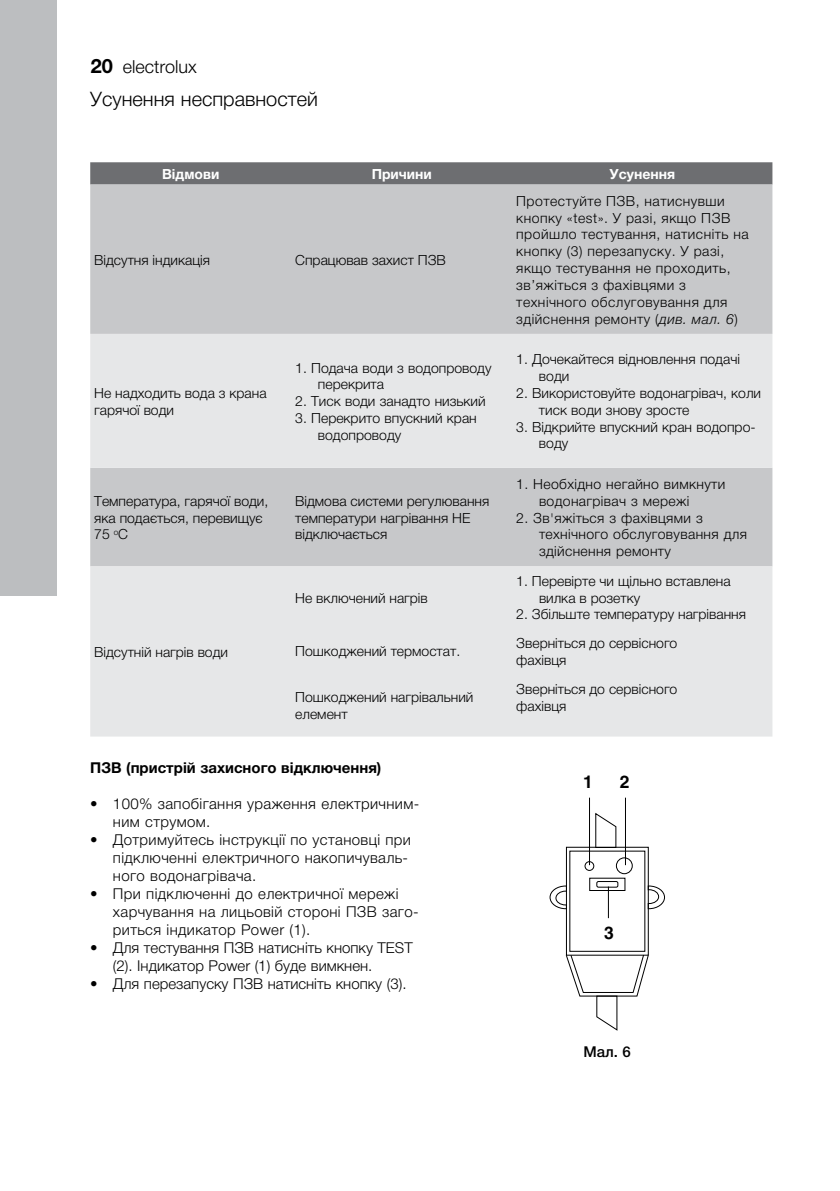
<style>
.page{position:relative;width:840px;height:1191px;background:#fff}
.page>*{position:absolute;margin:0;border:0;box-sizing:border-box;transform-origin:0 0}
.t1{font:300 20px "Helvetica Neue LTCYR";color:#000}
.t2{font:300 18px "Helvetica Neue LTCYR";color:#000}
.t3{font:700 17.4px "Helios";color:#000}
.t4{font:300 15px/18px "Helvetica Neue LTCYR";letter-spacing:.025em;color:#000}
.t5{font:300 15px/18px "Helvetica Neue LTCYR";color:#000}
.t6{font:700 15px "Helvetica Neue LTCYR";color:#000}
.t7{font:500 15px "Helvetica Neue LTCYR";color:#000}
.t8{font:300 14px/16.8px "Helvetica Neue LTCYR";color:#000}
.t9{font:300 14px/16.8px "Helvetica Neue LTCYR";letter-spacing:.035em;color:#000}
.t10{font:300 14px/16.8px "Helvetica Neue LTCYR";letter-spacing:.025em;color:#000}
.t11{font:700 14px "Helvetica Neue LTCYR";color:#fff}
.s1{font-weight:700;font-size:20px}
.s2{font-style:italic}
</style>
<div class="page">
<div style="left:0;top:0;width:57px;height:595px;background:#bcbec0"></div>
<div style="left:90px;top:162px;width:682px;height:22px;background:#6d6e71"></div>
<div style="left:90px;top:184px;width:682px;height:150px;background:#c7c8ca"></div>
<svg style="left:90px;top:334px;width:682px;height:402px;background:#dedfe0"></svg>
<svg style="left:648px;top:885px;width:17px;height:24px"></svg>
<div style="left:565px;top:847px;width:83px;height:108px;border:1px solid #000"></div>
<svg style="left:549px;top:885px;width:18px;height:24px"></svg>
<div style="left:584px;top:861px;width:9px;height:9px;border:1px solid #000;border-radius:50%"></div>
<div style="left:615px;top:857px;width:17px;height:17px;border:1px solid #000;border-radius:50%"></div>
<div style="left:589px;top:878px;width:36px;height:13px;border:1px solid #000"></div>
<div style="left:596px;top:881px;width:22px;height:6px;border:1px solid #000;border-radius:2px"></div>
<svg style="left:565px;top:954px;width:83px;height:77px"></svg>
<svg style="left:594px;top:812px;width:22px;height:36px"></svg>
<hr style="left:588px;top:797px;width:1px;height:68px;background:#000">
<hr style="left:624px;top:797px;width:1px;height:68px;background:#000">
<hr style="left:607px;top:886px;width:1px;height:32px;background:#000">
<p class="t2" style="left:91px;top:56px;width:108px"><span class="s1">20</span> electrolux</p>
<h1 class="t1" style="left:90px;top:88px;width:229px">Усунення несправностей</h1>
<p class="t11" style="left:162px;top:166px;width:59px">Відмови</p>
<p class="t11" style="left:371px;top:166px;width:62px">Причини</p>
<p class="t11" style="left:609px;top:166px;width:67px">Усунення</p>
<p class="t8" style="left:94px;top:251px;width:117px">Відсутня індикація</p>
<p class="t8" style="left:295px;top:251px;width:152px">Спрацював захист ПЗВ</p>
<p class="t8" style="left:94px;top:384px;width:174px">Не надходить вода з крана гарячої води</p>
<p class="t8" style="left:318px;top:359px;width:175px;text-indent:-23px">1. Подача води з водопроводу перекрита</p>
<p class="t8" style="left:295px;top:393px;width:192px">2. Тиск води занадто низький</p>
<p class="t8" style="left:318px;top:410px;width:160px;text-indent:-23px">3. Перекрито впускний кран водопроводу</p>
<p class="t8" style="left:94px;top:492px;width:175px">Температура, гарячої води, яка подається, перевищує<br>75 <sup>о</sup>С</p>
<p class="t8" style="left:295px;top:492px;width:195px">Відмова системи регулювання температури нагрівання НЕ відключається</p>
<p class="t8" style="left:295px;top:589px;width:134px">Не включений нагрів</p>
<p class="t9" style="left:516px;top:192px;width:234px">Протестуйте ПЗВ, натиснувши кнопку «test». У разі, якщо ПЗВ пройшло тестування, натисніть на кнопку (3) перезапуску. У разі, якщо тестування не проходить, зв’яжіться з фахівцями з технічного обслуговування для здійснення ремонту (<span class="s2">див. мал. 6</span>)</p>
<p class="t8" style="left:538px;top:351px;width:202px;text-indent:-23px">1. Дочекайтеся відновлення подачі води</p>
<p class="t8" style="left:538px;top:384px;width:223px;text-indent:-23px">2. Використовуйте водонагрівач, коли тиск води знову зросте</p>
<p class="t8" style="left:538px;top:418px;width:218px;text-indent:-23px">3. Відкрийте впускний кран водопро&shy;воду</p>
<p class="t10" style="left:538px;top:475px;width:188px;text-indent:-23px">1. Необхідно негайно вимкнути водонагрівач з мережі</p>
<p class="t10" style="left:538px;top:509px;width:209px;text-indent:-23px">2. Зв'яжіться з фахівцями з технічного обслуговування для здійснення ремонту</p>
<p class="t8" style="left:538px;top:572px;width:193px;text-indent:-23px">1. Перевірте чи щільно вставлена вилка в розетку</p>
<p class="t8" style="left:516px;top:606px;width:231px">2. Збільште температуру нагрівання</p>
<p class="t8" style="left:94px;top:643px;width:135px">Відсутній нагрів води</p>
<p class="t8" style="left:295px;top:643px;width:166px">Пошкоджений термостат.</p>
<p class="t8" style="left:516px;top:634px;width:162px">Зверніться до сервісного фахівця</p>
<p class="t8" style="left:295px;top:689px;width:179px">Пошкоджений нагрівальний елемент</p>
<p class="t8" style="left:516px;top:680px;width:162px">Зверніться до сервісного фахівця</p>
<p class="t6" style="left:90px;top:759px;width:292px">ПЗВ (пристрій захисного відключення)</p>
<p class="t4" style="left:113px;top:795px;width:307px;text-indent:-23px">• 100% запобігання ураження електричним&shy;ним струмом.</p>
<p class="t4" style="left:113px;top:831px;width:299px;text-indent:-23px">• Дотримуйтесь інструкції по установці при підключенні електричного накопичуваль&shy;ного водонагрівача.</p>
<p class="t4" style="left:113px;top:885px;width:307px;text-indent:-23px">• При підключенні до електричної мережі харчування на лицьовій стороні ПЗВ заго&shy;риться індикатор Power (1).</p>
<p class="t5" style="left:113px;top:939px;width:301px;text-indent:-23px">• Для тестування ПЗВ натисніть кнопку TEST (2). Індикатор Power (1) буде вимкнен.</p>
<p class="t5" style="left:90px;top:975px;width:318px">• Для перезапуску ПЗВ натисніть кнопку (3).</p>
<p class="t3" style="left:583px;top:772px;width:11px">1</p>
<p class="t3" style="left:619px;top:772px;width:11px">2</p>
<p class="t3" style="left:603px;top:922px;width:11px">3</p>
<p class="t7" style="left:583px;top:1043px;width:49px">Мал. 6</p>
</div>
